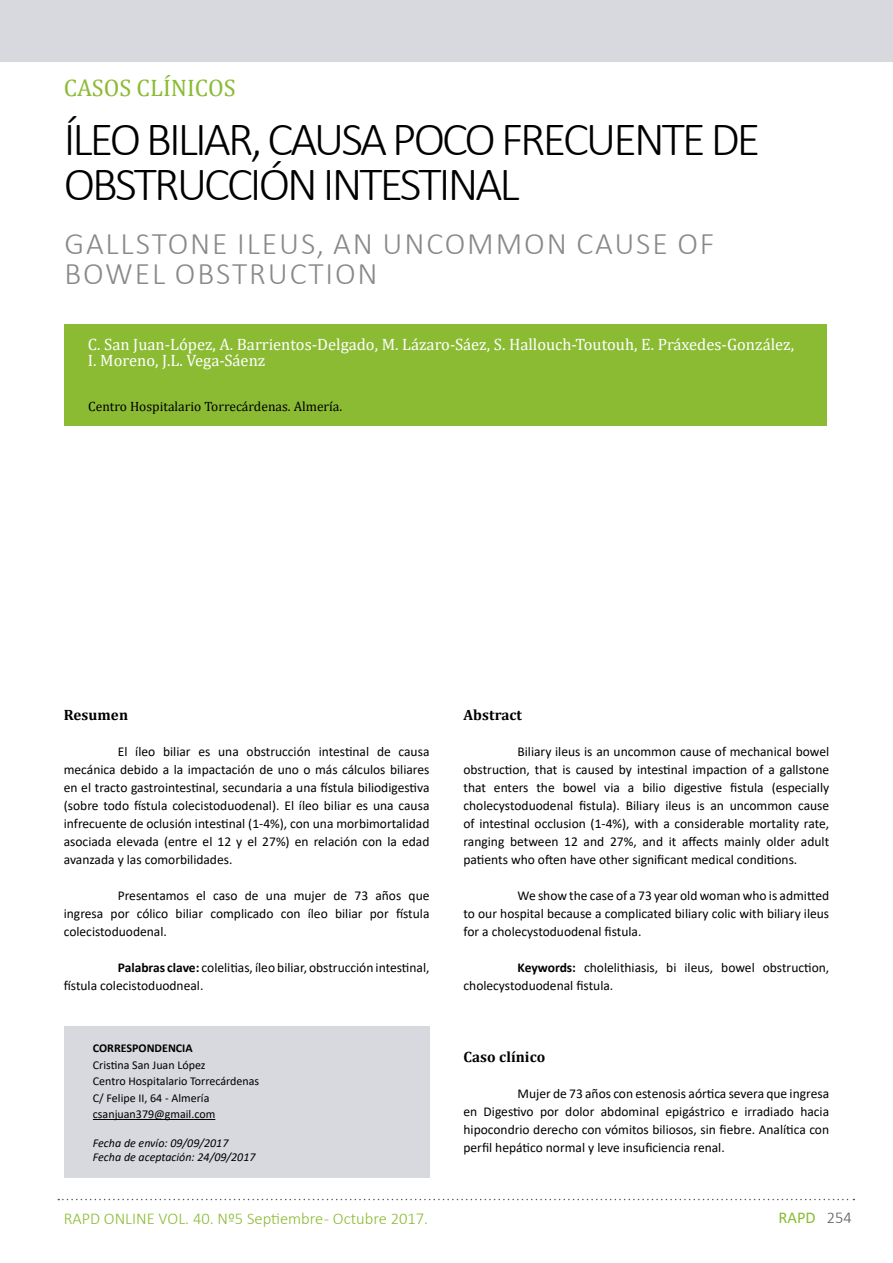
<style>
.page{position:relative;width:893px;height:1263px;background:#fff}
.page>*{position:absolute;margin:0;border:0;box-sizing:border-box;transform-origin:0 0}
.t1{font:300 48px/45px "Calibri";letter-spacing:-.06em;color:#000}
.t2{font:300 31.5px/30px "Calibri";letter-spacing:.06em;color:#8b888b}
.t3{font:24px "Cambria";color:#8bbb33}
.t4{font:16.5px/16.5px "Cambria";color:#fff}
.t5{font:300 16.5px "Calibri";color:#8bbb33}
.t6{font:16.5px "Calibri";color:#8bbb33}
.t7{font:700 15px "Cambria";letter-spacing:.005em;color:#000}
.t8{font:13.5px/18px "Calibri";color:#000;text-align:justify}
.t9{font:13.5px "Cambria";color:#000}
.t10{font:12px/16.5px "Calibri";color:#000}
.t11{font:italic 12px/14.4px "Calibri";color:#000}
.t12{font:700 12px "Calibri";color:#000}
.s1{font-weight:700}
.s2{font-weight:300;color:#5a585b}
</style>
<div class="page">
<svg style="left:58px;top:1199px;width:796px;height:1px"></svg>
<div style="left:0;top:0;width:893px;height:62px;background:#d7d9de"></div>
<div style="left:64px;top:324px;width:762px;height:102px;background:#8bbb33"></div>
<div style="left:64px;top:1026px;width:365px;height:152px;background:#d7d9de"></div>
<hr style="left:93px;top:1119px;width:122px;height:1px;background:#000">
<h3 class="t3" style="left:64px;top:74px;width:174px">CASOS CLÍNICOS</h3>
<h1 class="t1" style="left:64px;top:116px;width:698px">ÍLEO BILIAR, CAUSA POCO FRECUENTE DE<br>OBSTRUCCIÓN INTESTINAL</h1>
<h2 class="t2" style="left:64px;top:228px;width:651px">GALLSTONE ILEUS, AN UNCOMMON CAUSE OF<br>BOWEL OBSTRUCTION</h2>
<p class="t4" style="left:88px;top:336px;width:708px">C. San Juan-López, A. Barrientos-Delgado, M. Lázaro-Sáez, S. Hallouch-Toutouh, E. Práxedes-González,<br>I. Moreno, J.L. Vega-Sáenz</p>
<p class="t9" style="left:88px;top:398px;width:256px">Centro Hospitalario Torrecárdenas. Almería.</p>
<p class="t7" style="left:64px;top:704px;width:66px">Resumen</p>
<p class="t8" style="left:64px;top:742px;width:367px;text-indent:54px">El íleo biliar es una obstrucción intestinal de causa mecánica debido a la impactación de uno o más cálculos biliares en el tracto gastrointestinal, secundaria a una fístula biliodigestiva (sobre todo fístula colecistoduodenal). El íleo biliar es una causa infrecuente de oclusión intestinal (1-4%), con una morbimortalidad asociada elevada (entre el 12 y el 27%) en relación con la edad avanzada y las comorbilidades.</p>
<p class="t8" style="left:64px;top:886px;width:367px;text-indent:54px">Presentamos el caso de una mujer de 73 años que ingresa por cólico biliar complicado con íleo biliar por fístula colecistoduodenal.</p>
<p class="t8" style="left:64px;top:958px;width:367px;text-indent:54px"><span class="s1">Palabras clave:</span> colelitias, íleo biliar, obstrucción intestinal, fístula colecistoduodneal.</p>
<p class="t12" style="left:93px;top:1040px;width:101px">CORRESPONDENCIA</p>
<p class="t10" style="left:93px;top:1056px;width:168px">Cristina San Juan López<br>Centro Hospitalario Torrecárdenas<br>C/ Felipe II, 64 - Almería csanjuan379@gmail.com</p>
<p class="t11" style="left:93px;top:1135px;width:164px">Fecha de envío: 09/09/2017<br>Fecha de aceptación: 24/09/2017</p>
<p class="t7" style="left:463px;top:704px;width:60px">Abstract</p>
<p class="t8" style="left:463px;top:742px;width:367px;text-indent:54px">Biliary ileus is an uncommon cause of mechanical bowel obstruction, that is caused by intestinal impaction of a gallstone that enters the bowel via a bilio digestive fistula (especially cholecystoduodenal fistula). Biliary ileus is an uncommon cause of intestinal occlusion (1-4%), with a considerable mortality rate, ranging between 12 and 27%, and it affects mainly older adult patients who often have other significant medical conditions.</p>
<p class="t8" style="left:463px;top:886px;width:367px;text-indent:54px">We show the case of a 73 year old woman who is admitted to our hospital because a complicated biliary colic with biliary ileus for a cholecystoduodenal fistula.</p>
<p class="t8" style="left:464px;top:958px;width:367px;text-indent:54px"><span class="s1">Keywords:</span> cholelithiasis, bi ileus, bowel obstruction, cholecystoduodenal fistula.</p>
<p class="t7" style="left:463px;top:1046px;width:83px">Caso clínico</p>
<p class="t8" style="left:463px;top:1084px;width:367px;text-indent:54px">Mujer de 73 años con estenosis aórtica severa que ingresa en Digestivo por dolor abdominal epigástrico e irradiado hacia hipocondrio derecho con vómitos biliosos, sin fiebre. Analítica con perfil hepático normal y leve insuficiencia renal.</p>
<p class="t5" style="left:64px;top:1208px;width:366px">RAPD ONLINE VOL. 40. Nº5 Septiembre - Octubre 2017.</p>
<p class="t6" style="left:779px;top:1206px;width:75px">RAPD <span class="s2">254</span></p>
</div>
